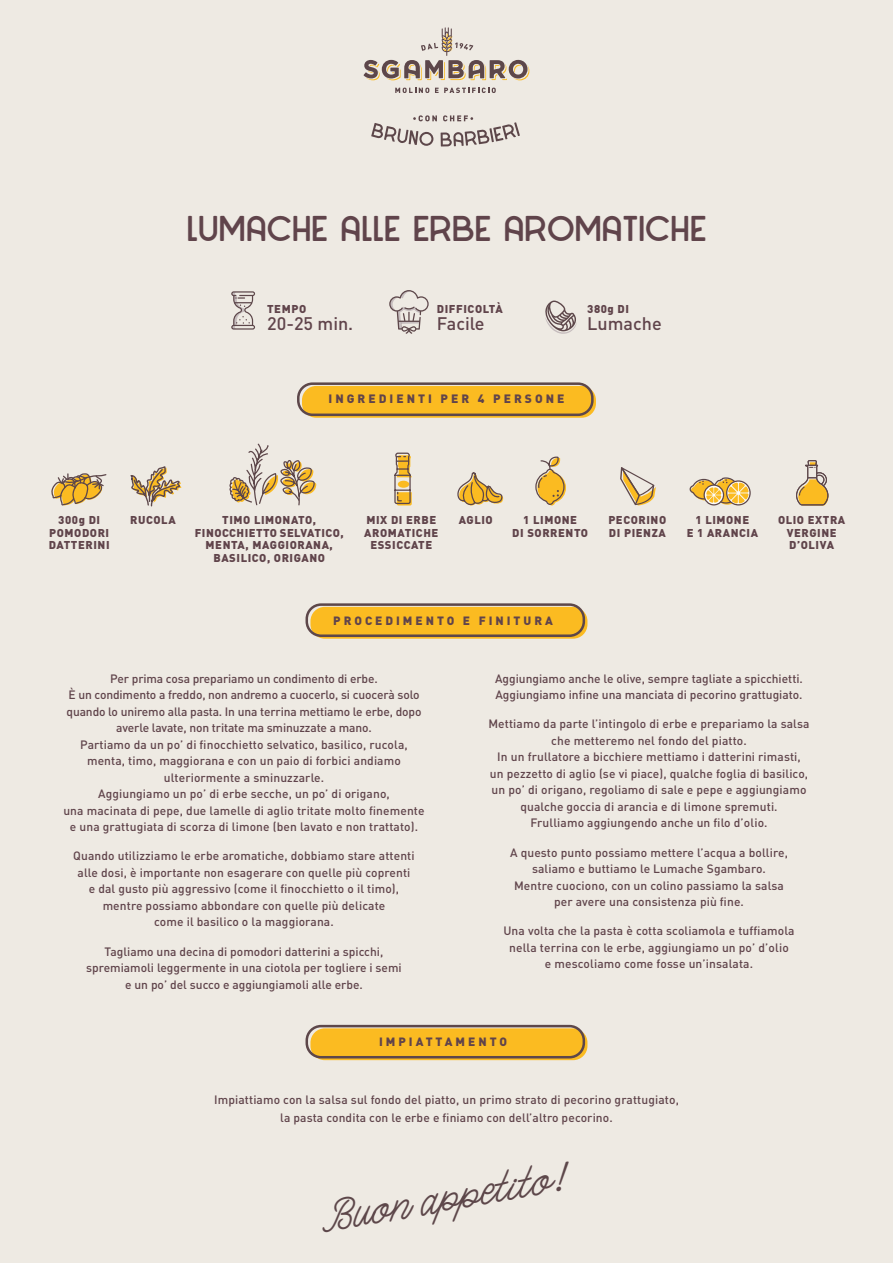
<style>
.page{position:relative;width:893px;height:1263px;background:#ebe6dd}
.page>*{position:absolute;margin:0;border:0;box-sizing:border-box;transform-origin:0 0}
.t1{font:italic 41.25px "bangkar";color:#5d474a}
.t2{font:700 36px "Sgambaro Caps";letter-spacing:.025em;color:#60444b}
.t3{font:500 18px "DIN";color:#60444b}
.t4{font:500 12px/16.5px "DIN";letter-spacing:.01em;color:#60444b;text-align:center}
.t5{font:900 12px "DIN";letter-spacing:.25em;color:#60444b}
.t6{font:900 11.85px "DIN";letter-spacing:.25em;color:#60444b}
.t7{font:900 11.25px/12.8px "DIN";letter-spacing:.05em;color:#60444b;text-align:center}
</style>
<div class="page">
<svg style="left:395px;top:88px;width:34px;height:5px"></svg>
<svg style="left:435px;top:88px;width:61px;height:5px"></svg>
<svg style="left:364px;top:27px;width:165px;height:53px"></svg>
<svg style="left:371px;top:115px;width:149px;height:31px"></svg>
<svg style="left:389px;top:290px;width:40px;height:44px"></svg>
<svg style="left:231px;top:291px;width:24px;height:39px"></svg>
<svg style="left:545px;top:301px;width:32px;height:33px"></svg>
<div style="left:302px;top:386px;width:294px;height:32px;background:#fbbb21;border-radius:14px"></div>
<div style="left:297px;top:382px;width:297px;height:34px;border:3px solid #5d474a;border-radius:14px"></div>
<svg style="left:796px;top:460px;width:32px;height:45px"></svg>
<svg style="left:620px;top:467px;width:36px;height:38px"></svg>
<svg style="left:457px;top:472px;width:47px;height:34px"></svg>
<svg style="left:229px;top:408px;width:87px;height:98px"></svg>
<svg style="left:394px;top:452px;width:18px;height:53px"></svg>
<svg style="left:51px;top:473px;width:55px;height:32px"></svg>
<svg style="left:535px;top:456px;width:31px;height:50px"></svg>
<div style="left:726px;top:480px;width:25px;height:25px;border:1px solid #5d474a;border-radius:50%"></div>
<svg style="left:689px;top:477px;width:60px;height:28px"></svg>
<div style="left:310px;top:607px;width:277px;height:32px;background:#fbbb21;border-radius:14px"></div>
<div style="left:305px;top:603px;width:280px;height:34px;border:3px solid #5d474a;border-radius:14px"></div>
<div style="left:310px;top:1028px;width:277px;height:32px;background:#fbbb21;border-radius:14px"></div>
<div style="left:305px;top:1025px;width:280px;height:33px;border:3px solid #5d474a;border-radius:14px"></div>
<svg style="left:130px;top:466px;width:51px;height:41px"></svg>
<h2 class="t2" style="left:187px;top:208px;width:520px">LUMACHE ALLE ERBE AROMATICHE</h2>
<p class="t7" style="left:267px;top:302px;width:41px">TEMPO</p>
<h3 class="t3" style="left:267px;top:312px;width:88px">20-25 min.</h3>
<p class="t7" style="left:437px;top:302px;width:67px">DIFFICOLTÀ</p>
<h3 class="t3" style="left:437px;top:312px;width:49px">Facile</h3>
<p class="t7" style="left:587px;top:302px;width:43px">380g DI</p>
<h3 class="t3" style="left:587px;top:312px;width:76px">Lumache</h3>
<p class="t5" style="left:329px;top:390px;width:237px">INGREDIENTI PER 4 PERSONE</p>
<p class="t7" style="left:49px;top:513px;width:62px">300g DI<br>POMODORI<br>DATTERINI</p>
<p class="t7" style="left:130px;top:513px;width:47px">RUCOLA</p>
<p class="t7" style="left:195px;top:513px;width:150px">TIMO LIMONATO,<br>FINOCCHIETTO SELVATICO,<br>MENTA, MAGGIORANA,<br>BASILICO, ORIGANO</p>
<p class="t7" style="left:364px;top:513px;width:76px">MIX DI ERBE<br>AROMATICHE<br>ESSICCATE</p>
<p class="t7" style="left:459px;top:513px;width:36px">AGLIO</p>
<p class="t7" style="left:512px;top:513px;width:77px">1 LIMONE<br>DI SORRENTO</p>
<p class="t7" style="left:608px;top:513px;width:59px;text-align:left">PECORINO<br>DI PIENZA</p>
<p class="t7" style="left:687px;top:513px;width:73px">1 LIMONE<br>E 1 ARANCIA</p>
<p class="t7" style="left:778px;top:513px;width:69px">OLIO EXTRA<br>VERGINE<br>D’OLIVA</p>
<p class="t6" style="left:333px;top:613px;width:221px">PROCEDIMENTO E FINITURA</p>
<p class="t4" style="left:63px;top:670px;width:363px">Per prima cosa prepariamo un condimento di erbe.<br>È un condimento a freddo, non andremo a cuocerlo, si cuocerà solo quando lo uniremo alla pasta. In una terrina mettiamo le erbe, dopo averle lavate, non tritate ma sminuzzate a mano.<br>Partiamo da un po’ di finocchietto selvatico, basilico, rucola, menta, timo, maggiorana e con un paio di forbici andiamo ulteriormente a sminuzzarle.<br>Aggiungiamo un po’ di erbe secche, un po’ di origano,<br>una macinata di pepe, due lamelle di aglio tritate molto finemente e una grattugiata di scorza di limone (ben lavato e non trattato).</p>
<p class="t4" style="left:73px;top:847px;width:343px">Quando utilizziamo le erbe aromatiche, dobbiamo stare attenti alle dosi, è importante non esagerare con quelle più coprenti e dal gusto più aggressivo (come il finocchietto o il timo), mentre possiamo abbondare con quelle più delicate<br>come il basilico o la maggiorana.</p>
<p class="t4" style="left:86px;top:943px;width:317px">Tagliamo una decina di pomodori datterini a spicchi, spremiamoli leggermente in una ciotola per togliere i semi e un po’ del succo e aggiungiamoli alle erbe.</p>
<p class="t4" style="left:495px;top:670px;width:309px;text-align:left">Aggiungiamo anche le olive, sempre tagliate a spicchietti.<br>Aggiungiamo infine una manciata di pecorino grattugiato.</p>
<p class="t4" style="left:488px;top:715px;width:323px">Mettiamo da parte l’intingolo di erbe e prepariamo la salsa che metteremo nel fondo del piatto.<br>In un frullatore a bicchiere mettiamo i datterini rimasti,<br>un pezzetto di aglio (se vi piace), qualche foglia di basilico, un po’ di origano, regoliamo di sale e pepe e aggiungiamo qualche goccia di arancia e di limone spremuti.<br>Frulliamo aggiungendo anche un filo d’olio.</p>
<p class="t4" style="left:510px;top:844px;width:279px">A questo punto possiamo mettere l’acqua a bollire, saliamo e buttiamo le Lumache Sgambaro.<br>Mentre cuociono, con un colino passiamo la salsa per avere una consistenza più fine.</p>
<p class="t4" style="left:503px;top:922px;width:293px">Una volta che la pasta è cotta scoliamola e tuffiamola nella terrina con le erbe, aggiungiamo un po’ d’olio<br>e mescoliamo come fosse un’insalata.</p>
<p class="t6" style="left:379px;top:1034px;width:129px">IMPIATTAMENTO</p>
<p class="t4" style="left:214px;top:1090px;width:466px;line-height:18px">Impiattiamo con la salsa sul fondo del piatto, un primo strato di pecorino grattugiato, la pasta condita con le erbe e finiamo con dell’altro pecorino.</p>
<h1 class="t1" style="left:315px;top:1191px;width:253px;rotate:-10deg">Buon appetito!</h1>
</div>
